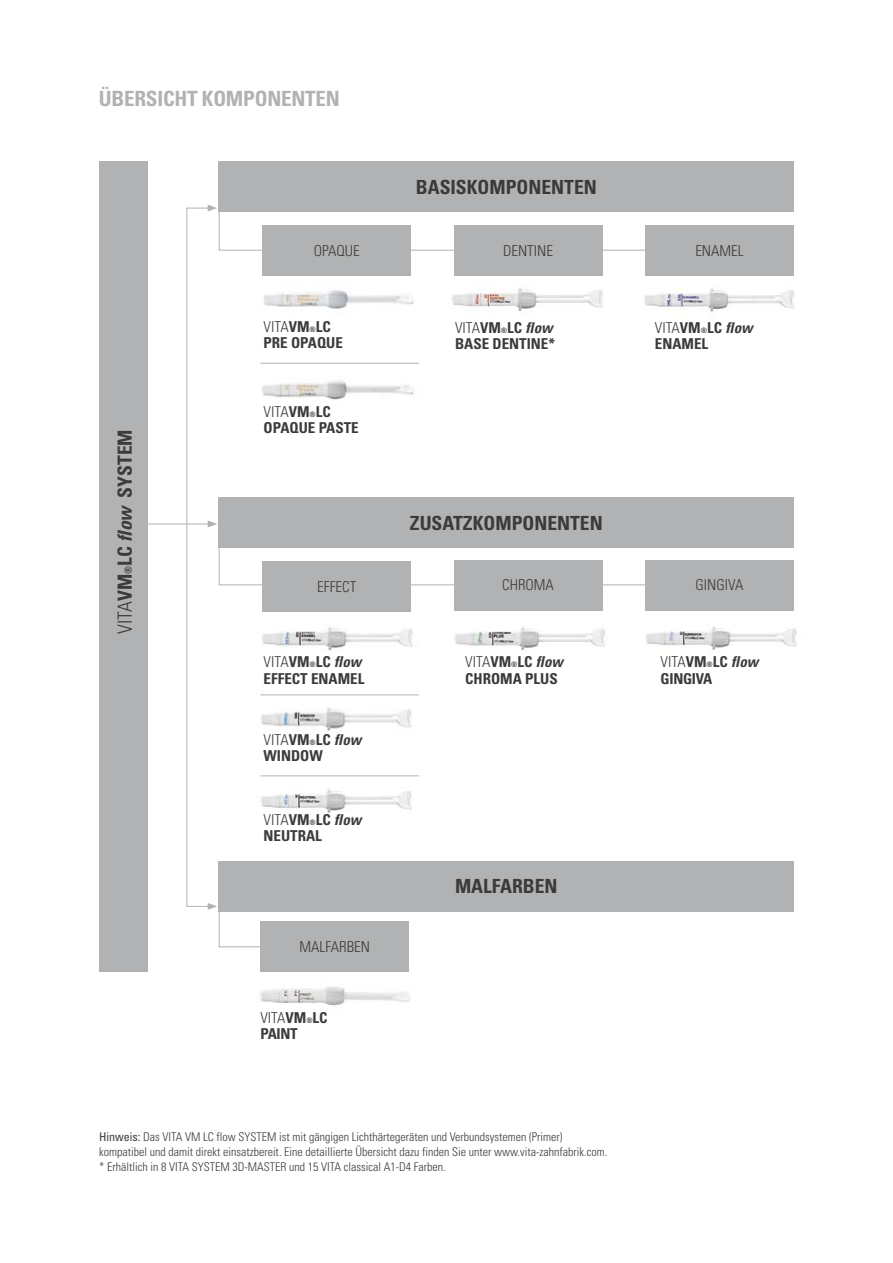
<style>
.page{position:relative;width:893px;height:1263px;background:#fff}
.page>*{position:absolute;margin:0;border:0;box-sizing:border-box;transform-origin:0 0}
.t1{font:700 condensed 21px "Univers LT Std";letter-spacing:-.01em;color:#b1b2b3}
.t2{font:700 condensed 19.5px "Univers LT Std";color:#3b3b3a}
.t3{font:700 condensed 15px/16.5px "Univers LT Std";color:#3b3b3a}
.t4{font:300 condensed 15px "Univers LT Std";color:#3b3b3a}
.t5{font:700 condensed 15px/16.5px "Univers LT Std";letter-spacing:-.02em;color:#3b3b3a}
.t6{font:300 condensed 12px/15px "Univers LT Std";color:#3b3b3a}
.s1{font-weight:300}
.s2{font-size:9.75px}
.s3{font-family:"Univers";font-style:italic}
.s4{font-size:7.5px}
.s5{font-family:"Univers LT";font-weight:400}
</style>
<div class="page">
<img style="left:260px;top:362px;width:157px;height:38px">
<img style="left:264px;top:290px;width:150px;height:19px">
<img style="left:262px;top:627px;width:151px;height:23px">
<img style="left:260px;top:707px;width:159px;height:69px">
<img style="left:261px;top:789px;width:151px;height:24px">
<img style="left:227px;top:921px;width:183px;height:85px">
<img style="left:417px;top:288px;width:186px;height:75px">
<img style="left:454px;top:610px;width:152px;height:41px">
<img style="left:644px;top:288px;width:150px;height:25px">
<img style="left:645px;top:610px;width:152px;height:40px">
<svg style="left:218px;top:547px;width:427px;height:39px"></svg>
<div style="left:187px;top:208px;width:23px;height:699px;border:1px solid #b1b2b3"></div>
<svg style="left:208px;top:205px;width:437px;height:46px"></svg>
<hr style="left:147px;top:524px;width:63px;height:1px;background:#b1b2b3">
<svg style="left:208px;top:520px;width:9px;height:7px"></svg>
<div style="left:99px;top:162px;width:49px;height:810px;background:#b1b2b3"></div>
<div style="left:262px;top:225px;width:149px;height:51px;background:#b1b2b3"></div>
<div style="left:262px;top:561px;width:149px;height:51px;background:#b1b2b3"></div>
<div style="left:219px;top:162px;width:575px;height:50px;background:#b1b2b3"></div>
<div style="left:219px;top:497px;width:575px;height:51px;background:#b1b2b3"></div>
<div style="left:454px;top:225px;width:149px;height:51px;background:#b1b2b3"></div>
<div style="left:645px;top:225px;width:149px;height:51px;background:#b1b2b3"></div>
<div style="left:454px;top:560px;width:149px;height:50px;background:#b1b2b3"></div>
<div style="left:645px;top:560px;width:149px;height:50px;background:#b1b2b3"></div>
<svg style="left:208px;top:903px;width:194px;height:44px"></svg>
<div style="left:260px;top:922px;width:149px;height:50px;background:#b1b2b3"></div>
<div style="left:219px;top:861px;width:575px;height:50px;background:#b1b2b3"></div>
<hr style="left:260px;top:363px;width:159px;height:1px;background:#b1b2b3">
<hr style="left:260px;top:695px;width:159px;height:1px;background:#b1b2b3">
<hr style="left:260px;top:776px;width:159px;height:1px;background:#b1b2b3">
<h1 class="t1" style="left:99px;top:86px;width:242px">ÜBERSICHT KOMPONENTEN</h1>
<p class="t4" style="left:314px;top:241px;width:48px">OPAQUE</p>
<h2 class="t2" style="left:113px;top:634px;width:206px;rotate:-90deg"><span class="s1">VITA</span>VM<span class="s2">®</span>LC <span class="s3">flow</span> SYSTEM</h2>
<p class="t3" style="left:264px;top:318px;width:81px"><span class="s1">VITA</span>VM<span class="s4">®</span>LC<br>PRE OPAQUE</p>
<p class="t3" style="left:264px;top:403px;width:97px"><span class="s1">VITA</span>VM<span class="s4">®</span>LC<br>OPAQUE PASTE</p>
<p class="t4" style="left:317px;top:578px;width:41px">EFFECT</p>
<p class="t3" style="left:264px;top:653px;width:102px"><span class="s1">VITA</span>VM<span class="s4">®</span>LC <span class="s3">flow<br></span>EFFECT ENAMEL</p>
<p class="t3" style="left:264px;top:731px;width:99px"><span class="s1">VITA</span>VM<span class="s4">®</span>LC <span class="s3">flow<br></span>WINDOW</p>
<p class="t3" style="left:264px;top:811px;width:99px"><span class="s1">VITA</span>VM<span class="s4">®</span>LC <span class="s3">flow<br></span>NEUTRAL</p>
<p class="t4" style="left:300px;top:938px;width:72px">MALFARBEN</p>
<p class="t3" style="left:260px;top:1009px;width:69px"><span class="s1">VITA</span>VM<span class="s4">®</span>LC<br>PAINT</p>
<h2 class="t2" style="left:416px;top:175px;width:182px">BASISKOMPONENTEN</h2>
<p class="t4" style="left:503px;top:241px;width:51px">DENTINE</p>
<p class="t4" style="left:695px;top:241px;width:50px">ENAMEL</p>
<p class="t3" style="left:455px;top:319px;width:102px"><span class="s1">VITA</span>VM<span class="s4">®</span>LC <span class="s3">flow<br></span>BASE DENTINE*</p>
<p class="t3" style="left:655px;top:319px;width:99px"><span class="s1">VITA</span>VM<span class="s4">®</span>LC <span class="s3">flow<br></span>ENAMEL</p>
<h2 class="t2" style="left:410px;top:511px;width:194px">ZUSATZKOMPONENTEN</h2>
<p class="t4" style="left:502px;top:576px;width:53px">CHROMA</p>
<p class="t4" style="left:696px;top:576px;width:49px">GINGIVA</p>
<p class="t3" style="left:465px;top:653px;width:99px"><span class="s1">VITA</span>VM<span class="s4">®</span>LC <span class="s3">flow<br></span>CHROMA PLUS</p>
<h2 class="t2" style="left:455px;top:874px;width:104px">MALFARBEN</h2>
<p class="t5" style="left:661px;top:653px;width:99px"><span class="s1">VITA</span>VM<span class="s4">®</span>LC <span class="s3">flow<br></span>GINGIVA</p>
<p class="t6" style="left:99px;top:1129px;width:510px"><span class="s5">Hinweis:</span> Das VITA VM LC flow SYSTEM ist mit gängigen Lichthärtegeräten und Verbundsystemen (Primer) kompatibel und damit direkt einsatzbereit. Eine detaillierte Übersicht dazu finden Sie unter www.vita-zahnfabrik.com. * Erhältlich in 8 VITA SYSTEM 3D-MASTER und 15 VITA classical A1-D4 Farben.</p>
</div>
